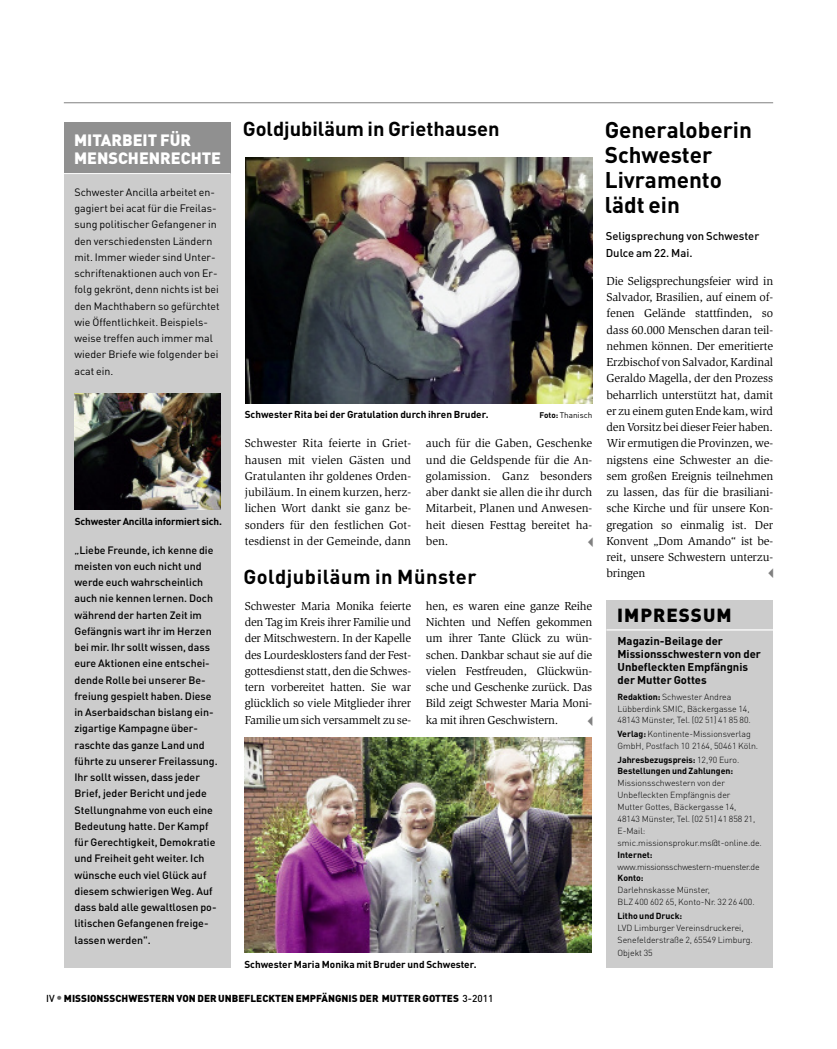
<style>
.page{position:relative;width:837px;height:1049px;background:#fff}
.page>*{position:absolute;margin:0;border:0;box-sizing:border-box;transform-origin:0 0}
.t1{font:700 22.5px/25px "DIN Pro";color:#000}
.t2{font:700 20px "DIN Pro";color:#000}
.t3{font:700 20px "DIN Pro";letter-spacing:.025em;color:#000}
.t4{font:900 18.75px "DIN Pro";letter-spacing:.055em;color:#000}
.t5{font:900 16.25px/18.8px "DIN Pro";color:#fff}
.t6{font:11.88px/16.2px "Slimbach Std";letter-spacing:-.01em;color:#000;text-align:justify}
.t7{font:700 11.25px/13.1px "DIN Pro";color:#000}
.t8{font:500 11.25px/16.2px "DIN Pro";color:#000}
.t9{font:500 10.62px/16.2px "DIN Pro";color:#000}
.t10{font:10.62px/16.2px "DIN Pro";color:#000}
.t11{font:700 10px "DIN Pro";color:#000}
.t12{font:900 10px "DIN Pro";color:#000}
.t13{font:300 8.75px/11.9px "DIN Pro";color:#000}
.t14{font:700 8.75px/11.9px "DIN Pro";color:#000}
.t15{font:300 8.75px "DIN Pro";letter-spacing:-.03em;color:#000}
.t16{font:8.12px "DIN Pro";color:#000}
.s1{font-weight:700}
.s2{font-weight:500}
.s3{font-weight:500;font-size:12.5px;color:#666}
.s4{font-weight:300}
</style>
<div class="page">
<div style="left:606px;top:600px;width:166px;height:367px;background:#ccc"></div>
<hr style="left:606px;top:629px;width:166px;height:1px;background:#fff">
<hr style="left:64px;top:102px;width:708px;height:1px;background:#808080">
<img style="left:245px;top:157px;width:347px;height:246px">
<img style="left:244px;top:737px;width:347px;height:216px">
<div style="left:64px;top:174px;width:166px;height:793px;background:#ccc"></div>
<div style="left:64px;top:122px;width:166px;height:52px;background:#909090"></div>
<hr style="left:64px;top:173px;width:166px;height:1px;background:#fff">
<img style="left:74px;top:393px;width:146px;height:117px">
<h3 class="t5" style="left:74px;top:130px;width:149px">MITARBEIT FÜR<br>MENSCHENRECHTE</h3>
<p class="t10" style="left:74px;top:184px;width:147px">Schwester Ancilla arbeitet en&shy;gagiert bei acat für die Freilas&shy;sung politischer Gefangener in den verschiedensten Ländern mit. Immer wieder sind Unter&shy;schriftenaktionen auch von Er&shy;folg gekrönt, denn nichts ist bei den Machthabern so gefürchtet wie Öffentlichkeit. Beispiels&shy;weise treffen auch immer mal wieder Briefe wie folgender bei acat ein.</p>
<p class="t11" style="left:75px;top:515px;width:149px">Schwester Ancilla informiert sich.</p>
<p class="t9" style="left:74px;top:541px;width:145px">„Liebe Freunde, ich kenne die meisten von euch nicht und werde euch wahrscheinlich auch nie kennen lernen. Doch während der harten Zeit im<br>Gefängnis wart ihr im Herzen bei mir. Ihr sollt wissen, dass eure Aktionen eine entschei&shy;dende Rolle bei unserer Be&shy;freiung gespielt haben. Diese in Aserbaidschan bislang ein&shy;zigartige Kampagne über&shy;raschte das ganze Land und führte zu unserer Freilassung.<br>Ihr sollt wissen, dass jeder<br>Brief, jeder Bericht und jede<br>Stellungnahme von euch eine<br>Bedeutung hatte. Der Kampf für Gerechtigkeit, Demokratie und Freiheit geht weiter. Ich wünsche euch viel Glück auf diesem schwierigen Weg. Auf dass bald alle gewaltlosen po&shy;litischen Gefangenen freige&shy;lassen werden".</p>
<h2 class="t2" style="left:243px;top:117px;width:258px">Goldjubiläum in Griethausen</h2>
<p class="t11" style="left:244px;top:408px;width:245px">Schwester Rita bei der Gratulation durch ihren Bruder.</p>
<p class="t16" style="left:539px;top:410px;width:54px"><span class="s1">Foto:</span> Thanisch</p>
<p class="t6" style="left:244px;top:436px;width:168px">Schwester Rita feierte in Griet&shy;hausen mit vielen Gästen und Gratulanten ihr goldenes Orden&shy;jubiläum. In einem kurzen, herz&shy;lichen Wort dankt sie ganz be&shy;sonders für den festlichen Got&shy;tesdienst in der Gemeinde, dann</p>
<p class="t6" style="left:425px;top:436px;width:168px">auch für die Gaben, Geschenke und die Geldspende für die An&shy;golamission. Ganz besonders aber dankt sie allen die ihr durch Mitarbeit, Planen und Anwesen&shy;heit diesen Festtag bereitet ha&shy;ben.</p>
<h2 class="t3" style="left:243px;top:565px;width:234px">Goldjubiläum in Münster</h2>
<p class="t6" style="left:244px;top:599px;width:168px">Schwester Maria Monika feierte den Tag im Kreis ihrer Familie und der Mitschwestern. In der Kapelle des Lourdesklosters fand der Fest&shy;gottesdienst statt, den die Schwes&shy;tern vorbereitet hatten. Sie war glücklich so viele Mitglieder ihrer Familie um sich versammelt zu se-</p>
<p class="t6" style="left:425px;top:599px;width:168px">hen, es waren eine ganze Reihe Nichten und Neffen gekommen um ihrer Tante Glück zu wün&shy;schen. Dankbar schaut sie auf die vielen Festfreuden, Glückwün&shy;sche und Geschenke zurück. Das Bild zeigt Schwester Maria Moni&shy;ka mit ihren Geschwistern.</p>
<p class="t11" style="left:244px;top:958px;width:233px">Schwester Maria Monika mit Bruder und Schwester.</p>
<p class="t12" style="left:46px;top:992px;width:449px"><span class="s2">IV</span> <span class="s3">•</span>MISSIONSSCHWESTERN VON DER UNBEFLECKTEN EMPFÄNGNIS DER MUTTER GOTTES <span class="s2">3-2011</span></p>
<h1 class="t1" style="left:604px;top:117px;width:149px">Generaloberin<br>Schwester<br>Livramento lädt ein</h1>
<p class="t8" style="left:605px;top:228px;width:155px">Seligsprechung von Schwester<br>Dulce am 22. Mai.</p>
<p class="t6" style="left:606px;top:274px;width:168px">Die Seligsprechungsfeier wird in Salvador, Brasilien, auf einem of&shy;fenen Gelände stattfinden, so dass 60.000 Menschen daran teil&shy;nehmen können. Der emeritierte Erzbischof von Salvador, Kardinal Geraldo Magella, der den Prozess beharrlich unterstützt hat, damit er zu einem gutenEnde kam,wird den Vorsitz bei dieser Feier haben.<br>Wir ermutigen die Provinzen, we&shy;nigstens eine Schwester an die&shy;sem großen Ereignis teilnehmen zu lassen, das für die brasiliani&shy;sche Kirche und für unsere Kon&shy;gregation so einmalig ist. Der Konvent „Dom Amando“ ist be&shy;reit, unsere Schwestern unterzu&shy;bringen</p>
<h3 class="t4" style="left:617px;top:604px;width:116px">IMPRESSUM</h3>
<p class="t7" style="left:617px;top:634px;width:145px">Magazin-Beilage der<br>Missionsschwestern von der<br>Unbefleckten Empfängnis der Mutter Gottes</p>
<p class="t13" style="left:617px;top:691px;width:135px"><span class="s1">Redaktion:</span> Schwester Andrea<br>Lübberdink SMIC, Bäckergasse 14,<br>48143 Münster, Tel. (02 51) 41 85 80.</p>
<p class="t13" style="left:617px;top:728px;width:142px"><span class="s1">Verlag:</span> Kontinente-Missionsverlag<br>GmbH, Postfach 10 2164, 50461 Köln.</p>
<p class="t14" style="left:617px;top:753px;width:123px">Jahresbezugspreis: <span class="s4">12,90 Euro.<br></span>Bestellungen und Zahlungen:</p>
<p class="t13" style="left:617px;top:777px;width:146px">Missionsschwestern von der<br>Unbefleckten Empfängnis der<br>Mutter Gottes, Bäckergasse 14,<br>48143 Münster, Tel. (02 51) 41 858 21,<br>E-Mail: smic.missionsprokur.ms@t-online.de.</p>
<p class="t14" style="left:617px;top:848px;width:37px">Internet:</p>
<p class="t15" style="left:617px;top:861px;width:143px">www.missionsschwestern-muenster.de</p>
<p class="t14" style="left:617px;top:872px;width:28px">Konto:</p>
<p class="t13" style="left:617px;top:884px;width:139px">Darlehnskasse Münster,<br>BLZ 400 602 65, Konto-Nr. 32 26 400.</p>
<p class="t14" style="left:617px;top:909px;width:66px">Litho und Druck:</p>
<p class="t13" style="left:617px;top:921px;width:137px">LVD Limburger Vereinsdruckerei,<br>Senefelderstraße 2, 65549 Limburg.</p>
<p class="t13" style="left:617px;top:947px;width:37px">Objekt 35</p>
</div>
